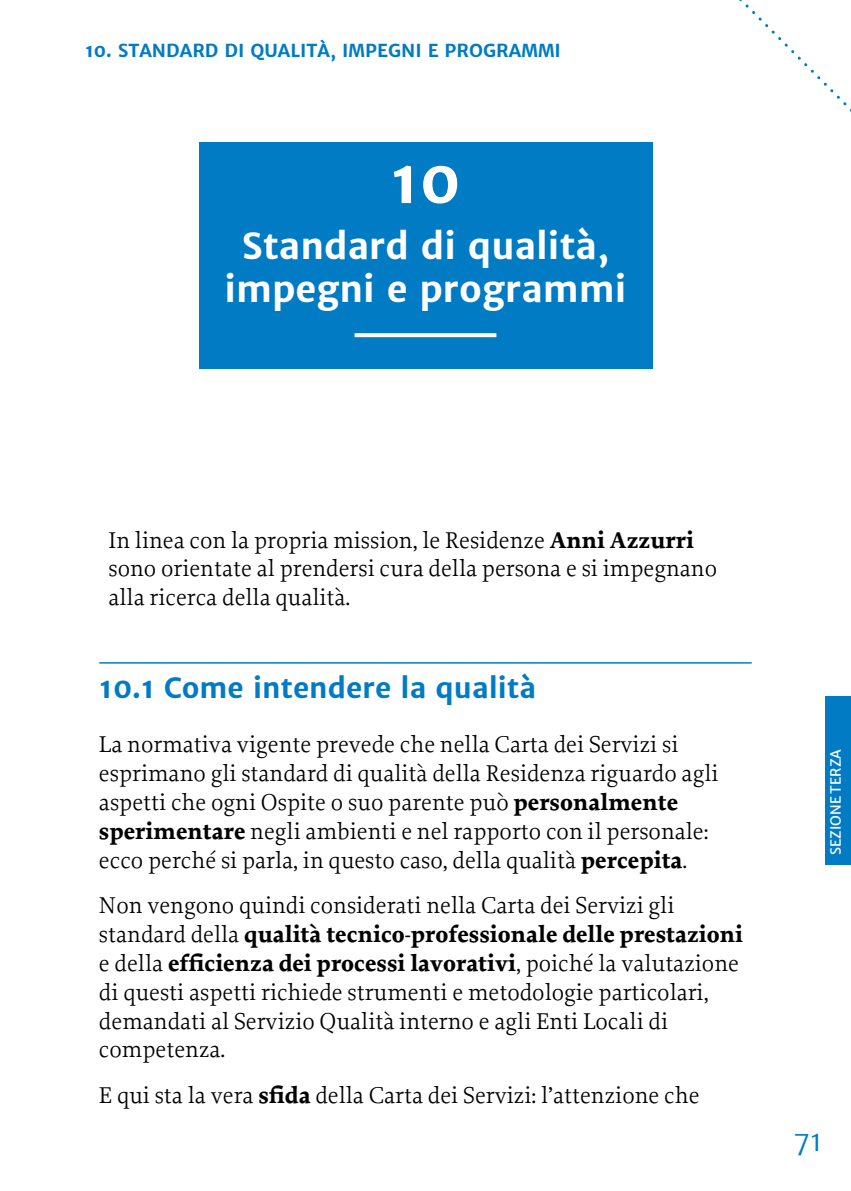
<style>
.page{position:relative;width:851px;height:1191px;background:#fff}
.page>*{position:absolute;margin:0;border:0;box-sizing:border-box;transform-origin:0 0}
.t1{font:700 60px "Merriweather Sans";color:#fff}
.t2{font:700 36px/43.2px "Merriweather Sans";color:#fff;text-align:center}
.t3{font:700 28px "Merriweather Sans";color:#007bc4}
.t4{font:300 28px "Merriweather Sans";color:#007bc4}
.t5{font:24px/28.8px "Proforma";color:#000}
.t6{font:700 18px "Merriweather Sans";color:#007bc4}
.t7{font:14px "Merriweather Sans";color:#fff}
.s1{font-weight:700}
</style>
<div class="page">
<svg style="left:652px;top:0;width:199px;height:203px"></svg>
<div style="left:824px;top:696px;width:26px;height:169px;background:#007bc4"></div>
<div style="left:198px;top:142px;width:454px;height:227px;background:#007bc4"></div>
<svg style="left:354px;top:333px;width:142px;height:4px"></svg>
<hr style="left:99px;top:662px;width:652px;height:1px;background:#007bc4">
<p class="t6" style="left:85px;top:38px;width:477px">10. STANDARD DI QUALITÀ, IMPEGNI E PROGRAMMI</p>
<h1 class="t1" style="left:390px;top:142px;width:72px">10</h1>
<h2 class="t2" style="left:224px;top:224px;width:403px">Standard di qualità, impegni e programmi</h2>
<p class="t5" style="left:108px;top:525px;width:610px">In linea con la propria mission, le Residenze <span class="s1">Anni Azzurri </span>sono orientate al prendersi cura della persona e si impegnano alla ricerca della qualità.</p>
<p class="t3" style="left:99px;top:669px;width:438px">10.1 Come intendere la qualità</p>
<p class="t5" style="left:99px;top:729px;width:621px">La normativa vigente prevede che nella Carta dei Servizi si esprimano gli standard di qualità della Residenza riguardo agli aspetti che ogni Ospite o suo parente può <span class="s1">personalmente sperimentare</span> negli ambienti e nel rapporto con il personale: ecco perché si parla, in questo caso, della qualità <span class="s1">percepita</span>.</p>
<p class="t5" style="left:99px;top:890px;width:645px">Non vengono quindi considerati nella Carta dei Servizi gli standard della <span class="s1">qualità tecnico-professionale delle prestazioni </span>e della <span class="s1">efficienza dei processi lavorativi</span>, poiché la valutazione di questi aspetti richiede strumenti e metodologie particolari, demandati al Servizio Qualità interno e agli Enti Locali di competenza.</p>
<p class="t5" style="left:99px;top:1080px;width:602px">E qui sta la vera <span class="s1">sfida</span> della Carta dei Servizi: l’attenzione che</p>
<p class="t7" style="left:823px;top:855px;width:107px;rotate:-90deg">SEZIONE TERZA</p>
<p class="t4" style="left:793px;top:1123px;width:31px">71</p>
</div>
